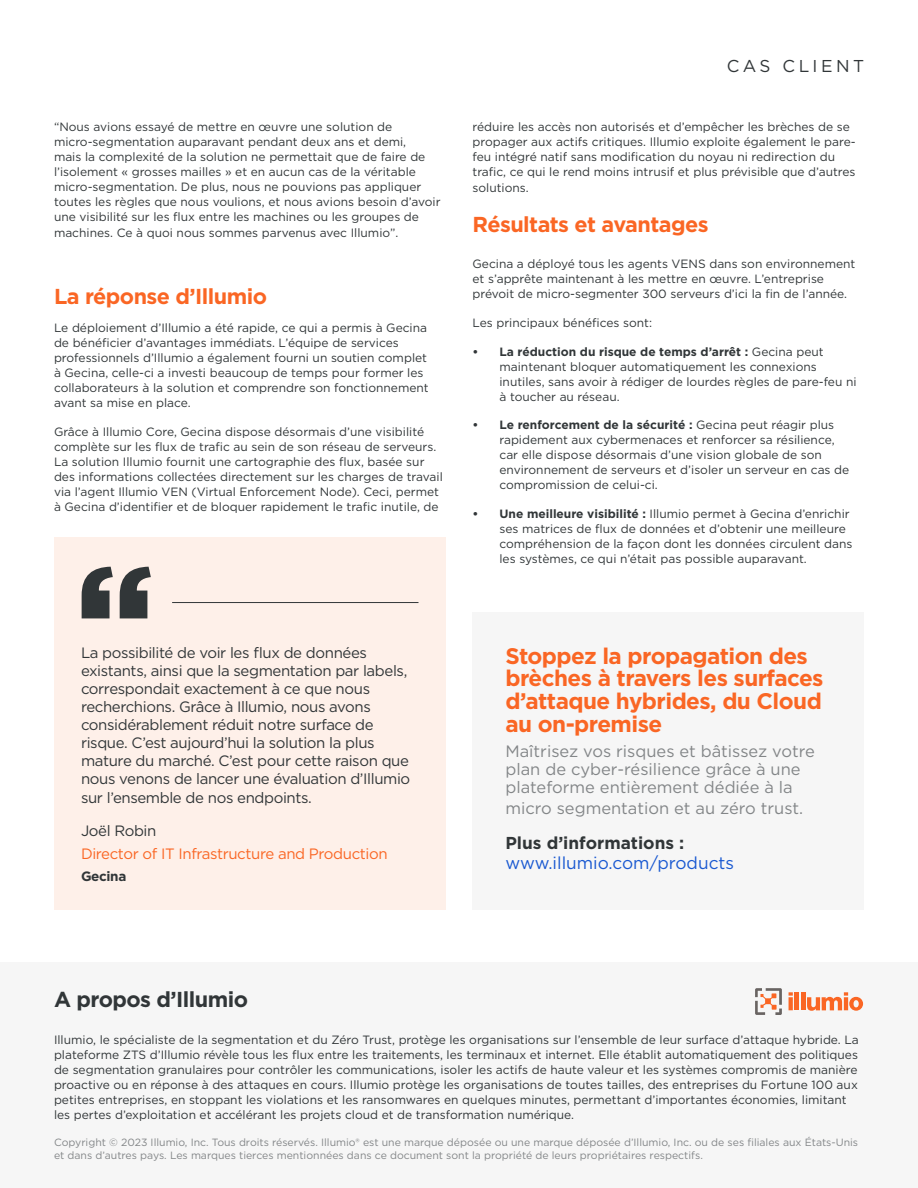
<style>
.page{position:relative;width:918px;height:1188px;background:#fff}
.page>*{position:absolute;margin:0;border:0;box-sizing:border-box;transform-origin:0 0}
.t1{font:700 22.5px/22.8px "Gotham";letter-spacing:-.025em;color:#fa6624}
.t2{font:700 21.6px "Gotham";letter-spacing:-.025em;color:#fa6624}
.t3{font:700 21.6px "Gotham";letter-spacing:-.025em;color:#313638}
.t4{font:17.25px "Gotham";color:#1a59d1}
.t5{font:700 17.25px "Gotham";color:#313638}
.t6{font:17.1px "Gotham";letter-spacing:.2em;color:#313638}
.t7{font:16.5px/18px "Gotham";color:#838688}
.t8{font:15px/18px "Gotham";letter-spacing:-.025em;color:#313638}
.t9{font:15px "Gotham";letter-spacing:-.025em;color:#fa6624}
.t10{font:700 13.5px "Gotham";letter-spacing:-.025em;color:#313638}
.t11{font:12px/15px "Gotham";color:#313638}
.t12{font:10.5px/13.5px "Gotham";color:#838688}
.s1{font-weight:700}
</style>
<div class="page">
<div style="left:472px;top:612px;width:392px;height:298px;background:#f6f6f6"></div>
<div style="left:54px;top:537px;width:392px;height:373px;background:#fef0e9"></div>
<hr style="left:172px;top:602px;width:246px;height:1px;background:#313638">
<div style="left:0;top:963px;width:917px;height:225px;background:#f6f6f6"></div>
<svg style="left:789px;top:992px;width:4px;height:18px"></svg>
<hr style="left:795px;top:992px;width:4px;height:18px;background:#fa6624">
<hr style="left:801px;top:992px;width:4px;height:18px;background:#fa6624">
<svg style="left:807px;top:992px;width:56px;height:19px"></svg>
<svg style="left:755px;top:988px;width:27px;height:27px"></svg>
<svg style="left:82px;top:567px;width:69px;height:51px"></svg>
<p class="t11" style="left:54px;top:119px;width:388px">“Nous avions essayé de mettre en œuvre une solution de micro-segmentation auparavant pendant deux ans et demi,<br>mais la complexité de la solution ne permettait que de faire de l’isolement « grosses mailles » et en aucun cas de la véritable micro-segmentation. De plus, nous ne pouvions pas appliquer toutes les règles que nous voulions, et nous avions besoin d’avoir une visibilité sur les flux entre les machines ou les groupes de machines. Ce à quoi nous sommes parvenus avec Illumio”.</p>
<h2 class="t2" style="left:54px;top:282px;width:215px">La réponse d’Illumio</h2>
<p class="t11" style="left:54px;top:320px;width:376px">Le déploiement d’Illumio a été rapide, ce qui a permis à Gecina de bénéficier d’avantages immédiats. L’équipe de services professionnels d’Illumio a également fourni un soutien complet à Gecina, celle-ci a investi beaucoup de temps pour former les collaborateurs à la solution et comprendre son fonctionnement avant sa mise en place.</p>
<p class="t11" style="left:54px;top:424px;width:390px">Grâce à Illumio Core, Gecina dispose désormais d’une visibilité complète sur les flux de trafic au sein de son réseau de serveurs.<br>La solution Illumio fournit une cartographie des flux, basée sur des informations collectées directement sur les charges de travail via l’agent Illumio VEN (Virtual Enforcement Node). Ceci, permet à Gecina d’identifier et de bloquer rapidement le trafic inutile, de</p>
<h3 class="t6" style="left:727px;top:55px;width:139px">CAS CLIENT</h3>
<p class="t11" style="left:472px;top:119px;width:385px">réduire les accès non autorisés et d’empêcher les brèches de se propager aux actifs critiques. Illumio exploite également le pare&shy;feu intégré natif sans modification du noyau ni redirection du trafic, ce qui le rend moins intrusif et plus prévisible que d’autres solutions.</p>
<h2 class="t2" style="left:472px;top:210px;width:238px">Résultats et avantages</h2>
<p class="t11" style="left:472px;top:256px;width:384px">Gecina a déployé tous les agents VENS dans son environnement et s’apprête maintenant à les mettre en œuvre. L’entreprise prévoit de micro-segmenter 300 serveurs d’ici la fin de l’année.</p>
<p class="t11" style="left:472px;top:315px;width:181px">Les principaux bénéfices sont:</p>
<p class="t11" style="left:500px;top:344px;width:359px;text-indent:-27px"><span class="s1">• La réduction du risque de temps d’arrêt :</span> Gecina peut maintenant bloquer automatiquement les connexions inutiles, sans avoir à rédiger de lourdes règles de pare-feu ni à toucher au réseau.</p>
<p class="t11" style="left:500px;top:417px;width:351px;text-indent:-27px"><span class="s1">• Le renforcement de la sécurité :</span> Gecina peut réagir plus rapidement aux cybermenaces et renforcer sa résilience, car elle dispose désormais d’une vision globale de son environnement de serveurs et d’isoler un serveur en cas de compromission de celui-ci.</p>
<p class="t11" style="left:500px;top:506px;width:355px;text-indent:-27px"><span class="s1">• Une meilleure visibilité :</span> Illumio permet à Gecina d’enrichir ses matrices de flux de données et d’obtenir une meilleure compréhension de la façon dont les données circulent dans les systèmes, ce qui n’était pas possible auparavant.</p>
<p class="t8" style="left:81px;top:643px;width:331px">La possibilité de voir les flux de données existants, ainsi que la segmentation par labels, correspondait exactement à ce que nous recherchions. Grâce à Illumio, nous avons considérablement réduit notre surface de risque. C’est aujourd’hui la solution la plus mature du marché. C’est pour cette raison que nous venons de lancer une évaluation d’Illumio</p>
<p class="t8" style="left:81px;top:789px;width:232px">sur l’ensemble de nos endpoints.</p>
<p class="t8" style="left:81px;top:822px;width:77px">Joël Robin</p>
<p class="t9" style="left:81px;top:844px;width:308px">Director of IT Infrastructure and Production</p>
<p class="t10" style="left:81px;top:867px;width:47px">Gecina</p>
<h1 class="t1" style="left:505px;top:644px;width:320px">Stoppez la propagation des brèches à travers les surfaces d’attaque hybrides, du Cloud au on-premise</h1>
<h3 class="t7" style="left:505px;top:742px;width:311px">Maîtrisez vos risques et bâtissez votre plan de cyber-résilience grâce à une plateforme entièrement dédiée à la</h3>
<h3 class="t7" style="left:505px;top:799px;width:299px">micro segmentation et au zéro trust.</h3>
<h3 class="t5" style="left:505px;top:831px;width:180px">Plus d’informations :</h3>
<h3 class="t4" style="left:505px;top:852px;width:230px">www.illumio.com/products</h3>
<h2 class="t3" style="left:54px;top:985px;width:196px">A propos d’Illumio</h2>
<p class="t11" style="left:54px;top:1032px;width:806px">Illumio, le spécialiste de la segmentation et du Zéro Trust, protège les organisations sur l’ensemble de leur surface d’attaque hybride. La plateforme ZTS d’Illumio révèle tous les flux entre les traitements, les terminaux et internet. Elle établit automatiquement des politiques de segmentation granulaires pour contrôler les communications, isoler les actifs de haute valeur et les systèmes compromis de manière proactive ou en réponse à des attaques en cours. Illumio protège les organisations de toutes tailles, des entreprises du Fortune 100 aux petites entreprises, en stoppant les violations et les ransomwares en quelques minutes, permettant d’importantes économies, limitant les pertes d’exploitation et accélérant les projets cloud et de transformation numérique.</p>
<p class="t12" style="left:54px;top:1135px;width:806px">Copyright ©️ 2023 Illumio, Inc. Tous droits réservés. Illumio®️ est une marque déposée ou une marque déposée d’Illumio, Inc. ou de ses filiales aux États-Unis et dans d’autres pays. Les marques tierces mentionnées dans ce document sont la propriété de leurs propriétaires respectifs.</p>
</div>
